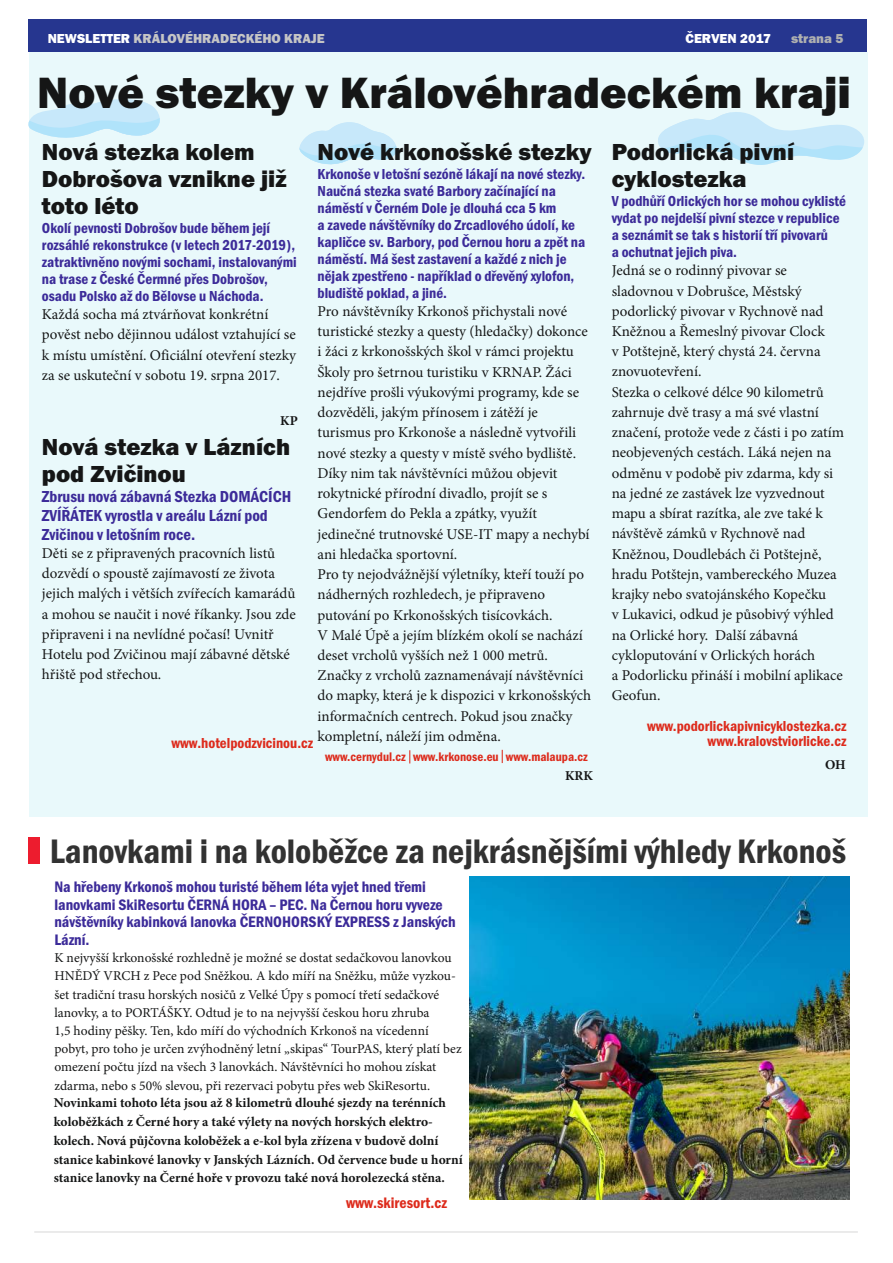
<style>
.page{position:relative;width:893px;height:1263px;background:#fff}
.page>*{position:absolute;margin:0;border:0;box-sizing:border-box;transform-origin:0 0}
.t1{font:800 45.45px "Franklin Gothic";color:#151616}
.t2{font:600 condensed 35.25px "Franklin Gothic";color:#323232}
.t3{font:800 24px/27.2px "Franklin Gothic";color:#151616}
.t4{font:600 condensed 16.5px/18.8px "Franklin Gothic";color:#3c2b99}
.t5{font:600 condensed 15.75px/17.9px "Franklin Gothic";color:#3c2b99}
.t6{font:600 condensed 15.75px "Franklin Gothic";color:#dd2b1c}
.t7{font:15px/20.2px "Minion Pro";color:#151616}
.t8{font:600 condensed 15px/17px "Franklin Gothic";color:#3c2b99}
.t9{font:600 condensed 15px "Franklin Gothic";color:#dd2b1c}
.t10{font:13.5px/18.1px "Minion Pro";color:#151616}
.t11{font:700 13.5px/18.8px "Minion Pro";color:#151616}
.t12{font:800 13.5px "Franklin Gothic";color:#c5c5c5}
.t13{font:800 13.5px "Franklin Gothic";color:#fff}
.t14{font:800 13.5px "Franklin Gothic";color:#afb0b0}
.t15{font:600 condensed 12.9px "Franklin Gothic";color:#dd2b1c}
.s1{color:#fff}
</style>
<div class="page">
<div style="left:29px;top:52px;width:838px;height:764px;background:#e9f9fb"></div>
<div style="left:28px;top:20px;width:839px;height:32px;background:#26368f"></div>
<svg style="left:658px;top:112px;width:206px;height:53px"></svg>
<svg style="left:28px;top:99px;width:132px;height:39px"></svg>
<svg style="left:299px;top:122px;width:98px;height:43px"></svg>
<hr style="left:34px;top:1231px;width:824px;height:1px;background:#d9d9da">
<svg style="left:409px;top:750px;width:1px;height:13px"></svg>
<svg style="left:502px;top:750px;width:1px;height:13px"></svg>
<div style="left:28px;top:837px;width:11px;height:27px;background:#ed1c2e"></div>
<img style="left:469px;top:876px;width:380px;height:323px">
<p class="t12" style="left:48px;top:33px;width:278px"><span class="s1">NEWSLETTER</span> KRÁLOVÉHRADECKÉHO KRAJE</p>
<p class="t14" style="left:791px;top:34px;width:54px">strana 5</p>
<h1 class="t1" style="left:37px;top:76px;width:815px">Nové stezky v Královéhradeckém kraji</h1>
<p class="t13" style="left:686px;top:34px;width:87px">ČERVEN 2017</p>
<h3 class="t3" style="left:42px;top:140px;width:246px">Nová stezka kolem<br>Dobrošova vznikne již toto léto</h3>
<h3 class="t3" style="left:318px;top:140px;width:276px">Nové krkonošské stezky</h3>
<h3 class="t3" style="left:612px;top:140px;width:184px">Podorlická pivní cyklostezka</h3>
<p class="t8" style="left:318px;top:166px;width:269px">Krkonoše v letošní sezóně lákají na nové stezky.<br>Naučná stezka svaté Barbory začínající na náměstí v Černém Dole je dlouhá cca 5 km<br>a zavede návštěvníky do Zrcadlového údolí, ke kapličce sv. Barbory, pod Černou horu a zpět na náměstí. Má šest zastavení a každé z nich je nějak zpestřeno - například o dřevěný xylofon, bludiště poklad, a jiné.</p>
<p class="t8" style="left:612px;top:194px;width:236px">V podhůří Orlických hor se mohou cyklisté vydat po nejdelší pivní stezce v republice a seznámit se tak s historií tří pivovarů<br>a ochutnat jejich piva.</p>
<p class="t8" style="left:42px;top:221px;width:256px">Okolí pevnosti Dobrošov bude během její rozsáhlé rekonstrukce (v letech 2017-2019), zatraktivněno novými sochami, instalovanými na trase z České Čermné přes Dobrošov, osadu Polsko až do Bělovse u Náchoda.</p>
<p class="t7" style="left:612px;top:262px;width:234px">Jedná se o rodinný pivovar se sladovnou v Dobrušce, Městský podorlický pivovar v Rychnově nad<br>Kněžnou a Řemeslný pivovar Clock<br>v Potštejně, který chystá 24. června znovuotevření.<br>Stezka o celkové délce 90 kilometrů zahrnuje dvě trasy a má své vlastní značení, protože vede z části i po zatím neobjevených cestách. Láká nejen na odměnu v podobě piv zdarma, kdy si na jedné ze zastávek lze vyzvednout mapu a sbírat razítka, ale zve také k návštěvě zámků v Rychnově nad<br>Kněžnou, Doudlebách či Potštejně, hradu Potštejn, vambereckého Muzea krajky nebo svatojánského Kopečku<br>v Lukavici, odkud je působivý výhled na Orlické hory. Další zábavná cykloputování v Orlických horách<br>a Podorlicku přináší i mobilní aplikace<br>Geofun.</p>
<p class="t7" style="left:318px;top:302px;width:275px">Pro návštěvníky Krkonoš přichystali nové turistické stezky a questy (hledačky) dokonce i žáci z krkonošských škol v rámci projektu Školy pro šetrnou turistiku v KRNAP. Žáci nejdříve prošli výukovými programy, kde se dozvěděli, jakým přínosem i zátěží je turismus pro Krkonoše a následně vytvořili nové stezky a questy v místě svého bydliště.<br>Díky nim tak návštěvníci můžou objevit rokytnické přírodní divadlo, projít se s Gendorfem do Pekla a zpátky, využít jedinečné trutnovské USE-IT mapy a nechybí ani hledačka sportovní.<br>Pro ty nejodvážnější výletníky, kteří touží po nádherných rozhledech, je připraveno putování po Krkonošských tisícovkách.<br>V Malé Úpě a jejím blízkém okolí se nachází deset vrcholů vyšších než 1 000 metrů.<br>Značky z vrcholů zaznamenávají návštěvníci do mapky, která je k dispozici v krkonošských informačních centrech. Pokud jsou značky kompletní, náleží jim odměna.</p>
<p class="t7" style="left:42px;top:305px;width:256px">Každá socha má ztvárňovat konkrétní pověst nebo dějinnou událost vztahující se k místu umístění. Oficiální otevření stezky za se uskuteční v sobotu 19. srpna 2017.</p>
<p class="t11" style="left:280px;top:412px;width:19px">KP</p>
<h3 class="t3" style="left:42px;top:435px;width:250px">Nová stezka v Lázních pod Zvičinou</h3>
<p class="t4" style="left:42px;top:489px;width:251px">Zbrusu nová zábavná Stezka DOMÁCÍCH<br>ZVÍŘÁTEK vyrostla v areálu Lázní pod<br>Zvičinou v letošním roce.</p>
<p class="t7" style="left:42px;top:544px;width:255px">Děti se z připravených pracovních listů dozvědí o spoustě zajímavostí ze života jejich malých i větších zvířecích kamarádů a mohou se naučit i nové říkanky. Jsou zde připraveni i na nevlídné počasí! Uvnitř Hotelu pod Zvičinou mají zábavné dětské hřiště pod střechou.</p>
<p class="t9" style="left:647px;top:720px;width:201px">www.podorlickapivnicyklostezka.cz</p>
<p class="t11" style="left:825px;top:757px;width:22px">OH</p>
<p class="t9" style="left:172px;top:738px;width:143px">www.hotelpodzvicinou.cz</p>
<p class="t9" style="left:708px;top:735px;width:140px">www.kralovstviorlicke.cz</p>
<p class="t15" style="left:325px;top:752px;width:264px">www.cernydul.cz www.krkonose.eu www.malaupa.cz</p>
<p class="t11" style="left:565px;top:768px;width:29px">KRK</p>
<h2 class="t2" style="left:50px;top:838px;width:798px">Lanovkami i na koloběžce za nejkrásnějšími výhledy Krkonoš</h2>
<p class="t5" style="left:54px;top:879px;width:403px">Na hřebeny Krkonoš mohou turisté během léta vyjet hned třemi lanovkami SkiResortu ČERNÁ HORA – PEC. Na Černou horu vyveze návštěvníky kabinková lanovka ČERNOHORSKÝ EXPRESS z Janských Lázní.</p>
<p class="t10" style="left:54px;top:950px;width:409px">K nejvyšší krkonošské rozhledně je možné se dostat sedačkovou lanovkou HNĚDÝ VRCH z Pece pod Sněžkou. A kdo míří na Sněžku, může vyzkou&shy;šet tradiční trasu horských nosičů z Velké Úpy s pomocí třetí sedačkové lanovky, a to PORTÁŠKY. Odtud je to na nejvyšší českou horu zhruba<br>1,5 hodiny pěšky. Ten, kdo míří do východních Krkonoš na vícedenní pobyt, pro toho je určen zvýhodněný letní „skipas“ TourPAS, který platí bez omezení počtu jízd na všech 3 lanovkách. Návštěvníci ho mohou získat zdarma, nebo s 50% slevou, při rezervaci pobytu přes web SkiResortu.</p>
<p class="t11" style="left:54px;top:1095px;width:410px">Novinkami tohoto léta jsou až 8 kilometrů dlouhé sjezdy na terénních koloběžkách z Černé hory a také výlety na nových horských elektro&shy;kolech. Nová půjčovna koloběžek a e-kol byla zřízena v budově dolní stanice kabinkové lanovky v Janských Lázních. Od července bude u horní stanice lanovky na Černé hoře v provozu také nová horolezecká stěna.</p>
<p class="t6" style="left:346px;top:1196px;width:102px">www.skiresort.cz</p>
</div>
